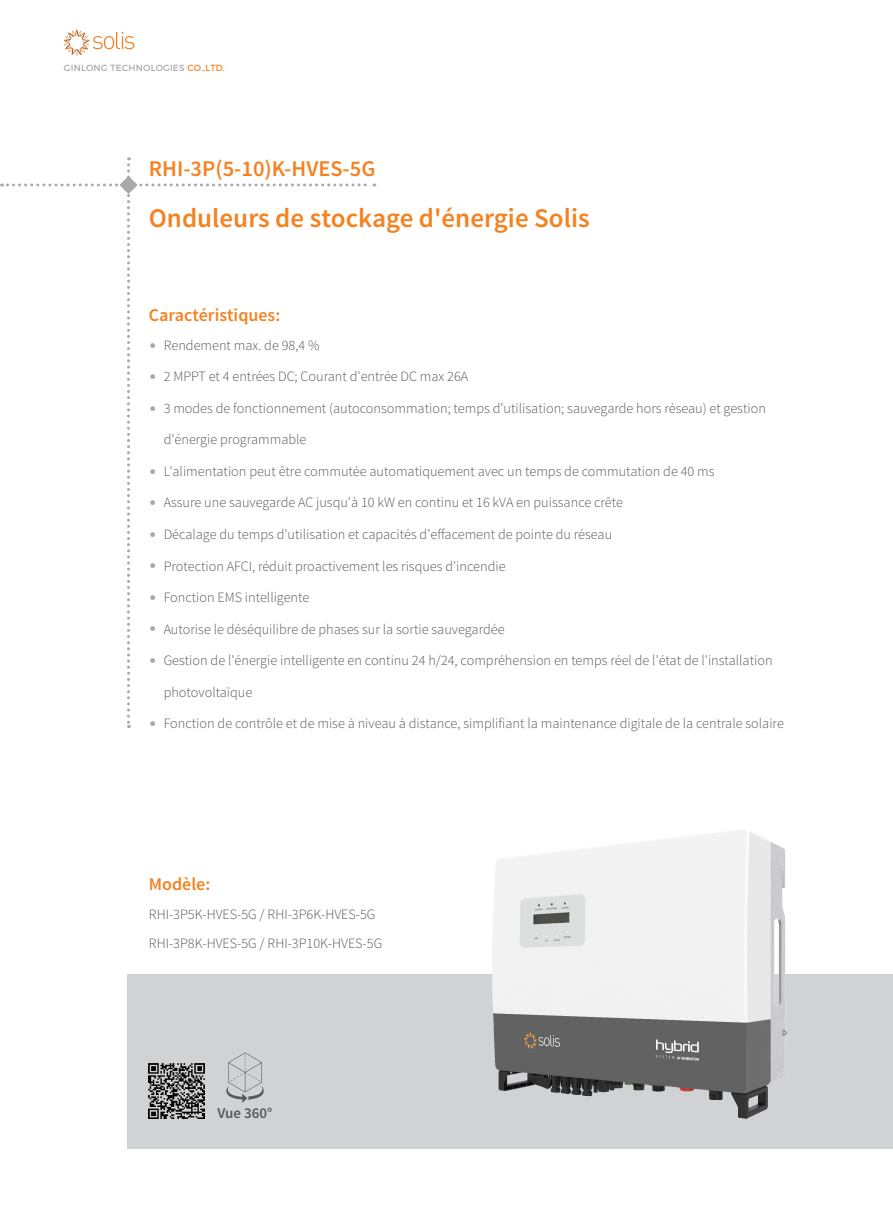
<style>
.page{position:relative;width:893px;height:1212px;background:#fff}
.page>*{position:absolute;margin:0;border:0;box-sizing:border-box;transform-origin:0 0}
.t1{font:600 27px "Source Sans Pro";color:#f58220}
.t2{font:600 22.5px "Source Sans Pro";color:#f58220}
.t3{font:600 18px "Source Sans Pro";color:#f58220}
.t4{font:600 15px "Source Sans Pro";color:#57585a}
.t5{font:300 14.25px/29.5px "Source Sans Pro";color:#57585a}
.t6{font:9px "Montserrat";letter-spacing:.025em;color:#a8a9ad}
.s1{color:#f58220}
.s2{color:#a8a9ad}
</style>
<div class="page">
<div style="left:128px;top:974px;width:765px;height:174px;background:#d1d2d4"></div>
<svg style="left:64px;top:30px;width:70px;height:25px"></svg>
<img style="left:492px;top:830px;width:295px;height:288px">
<img style="left:149px;top:1063px;width:55px;height:55px">
<svg style="left:226px;top:1052px;width:38px;height:51px"></svg>
<svg style="left:1px;top:157px;width:374px;height:571px"></svg>
<p class="t6" style="left:64px;top:63px;width:163px">GINLONG TECHNOLOGIES <span class="s1">CO.,LTD.</span></p>
<h2 class="t2" style="left:149px;top:154px;width:228px">RHI-3P(5-10)K-HVES-5G</h2>
<h1 class="t1" style="left:149px;top:201px;width:442px">Onduleurs de stockage d'énergie Solis</h1>
<p class="t3" style="left:149px;top:304px;width:133px">Caractéristiques:</p>
<p class="t5" style="left:149px;top:330px;width:172px"><span class="s2">•</span> Rendement max. de 98,4 %</p>
<p class="t5" style="left:149px;top:362px;width:321px"><span class="s2">•</span> 2 MPPT et 4 entrées DC; Courant d'entrée DC max 26A</p>
<p class="t5" style="left:149px;top:393px;width:619px"><span class="s2">•</span> 3 modes de fonctionnement (autoconsommation; temps d'utilisation; sauvegarde hors réseau) et gestion</p>
<p class="t5" style="left:164px;top:425px;width:144px">d'énergie programmable</p>
<p class="t5" style="left:149px;top:456px;width:567px"><span class="s2">•</span> L'alimentation peut être commutée automatiquement avec un temps de commutation de 40 ms</p>
<p class="t5" style="left:149px;top:488px;width:476px"><span class="s2">•</span> Assure une sauvegarde AC jusqu'à 10 kW en continu et 16 kVA en puissance crête</p>
<p class="t5" style="left:149px;top:519px;width:465px"><span class="s2">•</span> Décalage du temps d'utilisation et capacités d'effacement de pointe du réseau</p>
<p class="t5" style="left:149px;top:551px;width:358px"><span class="s2">•</span> Protection AFCI, réduit proactivement les risques d'incendie</p>
<p class="t5" style="left:149px;top:582px;width:162px"><span class="s2">•</span> Fonction EMS intelligente</p>
<p class="t5" style="left:149px;top:614px;width:357px"><span class="s2">•</span> Autorise le déséquilibre de phases sur la sortie sauvegardée</p>
<p class="t5" style="left:149px;top:645px;width:625px"><span class="s2">•</span> Gestion de l'énergie intelligente en continu 24 h/24, compréhension en temps réel de l'état de l'installation</p>
<p class="t5" style="left:164px;top:677px;width:90px">photovoltaïque</p>
<p class="t5" style="left:149px;top:708px;width:637px"><span class="s2">•</span> Fonction de contrôle et de mise à niveau à distance, simplifiant la maintenance digitale de la centrale solaire</p>
<p class="t3" style="left:149px;top:873px;width:63px">Modèle:</p>
<p class="t5" style="left:149px;top:899px;width:235px">RHI-3P5K-HVES-5G / RHI-3P6K-HVES-5G<br>RHI-3P8K-HVES-5G / RHI-3P10K-HVES-5G</p>
<p class="t4" style="left:218px;top:1104px;width:56px">Vue 360°</p>
</div>
